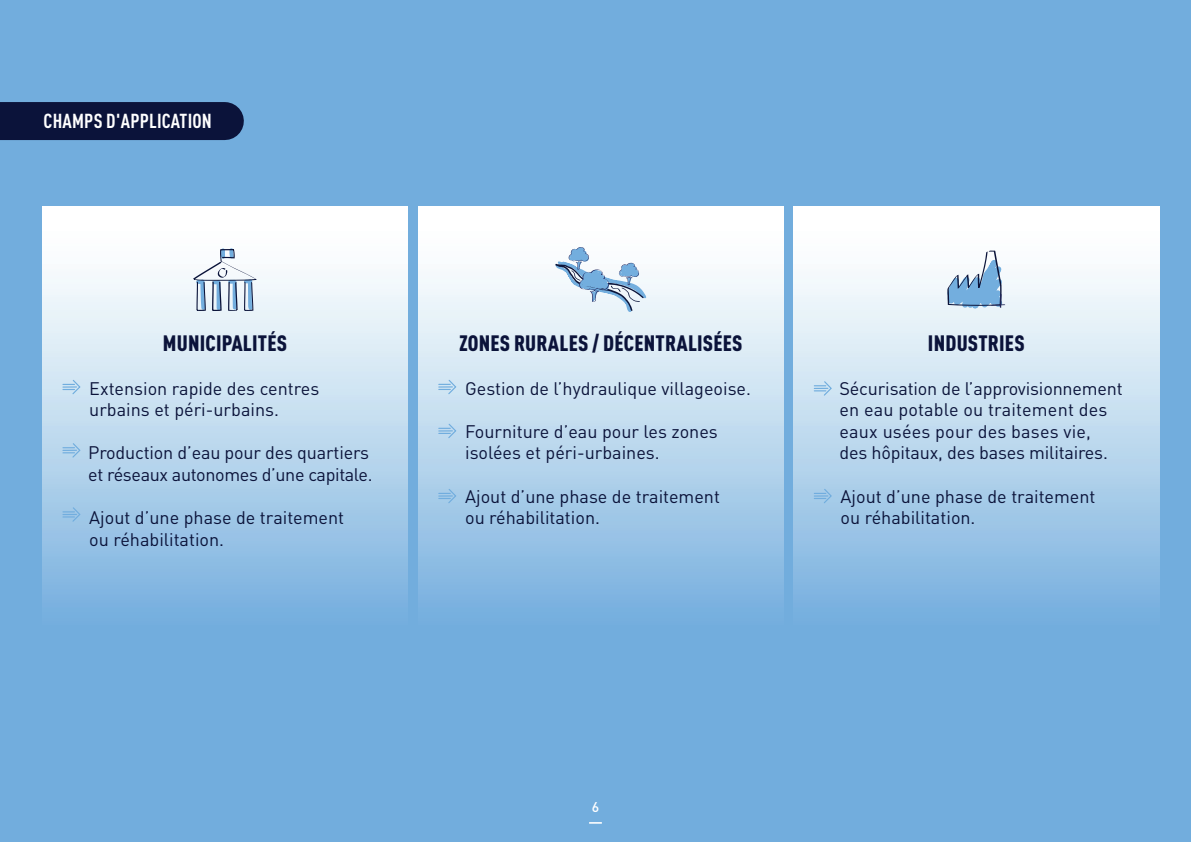
<style>
.page{position:relative;width:1191px;height:842px;background:#72addd}
.page>*{position:absolute;margin:0;border:0;box-sizing:border-box;transform-origin:0 0}
.t1{font:900 condensed 22px "DIN Pro";letter-spacing:.01em;color:#0b133a}
.t2{font:700 condensed 20px "DIN Pro";letter-spacing:.01em;color:#fff}
.t3{font:18px/21.6px "DIN Pro";color:#0b133a}
.t4{font:18px/21.6px "DIN Pro";letter-spacing:-.02em;color:#0b133a}
.t5{font:500 14px "DIN Pro";color:#fff}
</style>
<div class="page">
<div style="left:42px;top:206px;width:366px;height:418px;background:linear-gradient(to bottom,#fff,#7ab1df)"></div>
<div style="left:418px;top:206px;width:365px;height:418px;background:linear-gradient(to bottom,#fff,#7ab1df)"></div>
<div style="left:793px;top:206px;width:366px;height:418px;background:linear-gradient(to bottom,#fff,#7ab1df)"></div>
<div style="left:0;top:102px;width:225px;height:38px;background:#0b133a"></div>
<svg style="left:193px;top:246px;width:64px;height:69px;background:#cbd6e2"></svg>
<svg style="left:62px;top:379px;width:19px;height:16px"></svg>
<svg style="left:62px;top:442px;width:19px;height:17px"></svg>
<svg style="left:62px;top:506px;width:19px;height:17px"></svg>
<svg style="left:555px;top:247px;width:91px;height:65px"></svg>
<svg style="left:900px;top:206px;width:191px;height:257px;background:#deecf6"></svg>
<svg style="left:947px;top:250px;width:58px;height:58px"></svg>
<svg style="left:437px;top:379px;width:20px;height:16px"></svg>
<svg style="left:437px;top:423px;width:20px;height:16px"></svg>
<svg style="left:437px;top:488px;width:20px;height:16px"></svg>
<svg style="left:813px;top:380px;width:19px;height:17px"></svg>
<svg style="left:813px;top:488px;width:19px;height:16px"></svg>
<svg style="left:589px;top:822px;width:13px;height:2px"></svg>
<p class="t2" style="left:44px;top:106px;width:170px">CHAMPS D'APPLICATION</p>
<p class="t1" style="left:163px;top:326px;width:126px">MUNICIPALITÉS</p>
<p class="t3" style="left:89px;top:377px;width:231px">Extension rapide des centres urbains et péri-urbains.</p>
<p class="t4" style="left:88px;top:441px;width:286px">Production d’eau pour des quartiers et réseaux autonomes d’une capitale.</p>
<p class="t3" style="left:89px;top:506px;width:256px">Ajout d’une phase de traitement ou réhabilitation.</p>
<p class="t1" style="left:459px;top:326px;width:285px">ZONES RURALES / DÉCENTRALISÉES</p>
<p class="t3" style="left:465px;top:377px;width:287px">Gestion de l’hydraulique villageoise.</p>
<p class="t3" style="left:465px;top:420px;width:254px">Fourniture d’eau pour les zones isolées et péri-urbaines.</p>
<p class="t3" style="left:465px;top:485px;width:256px">Ajout d’une phase de traitement ou réhabilitation.</p>
<p class="t1" style="left:928px;top:326px;width:98px">INDUSTRIES</p>
<p class="t3" style="left:839px;top:377px;width:285px">Sécurisation de l’approvisionnement en eau potable ou traitement des eaux usées pour des bases vie, des hôpitaux, des bases militaires.</p>
<p class="t3" style="left:840px;top:485px;width:256px">Ajout d’une phase de traitement ou réhabilitation.</p>
<p class="t5" style="left:592px;top:796px;width:9px">6</p>
</div>
